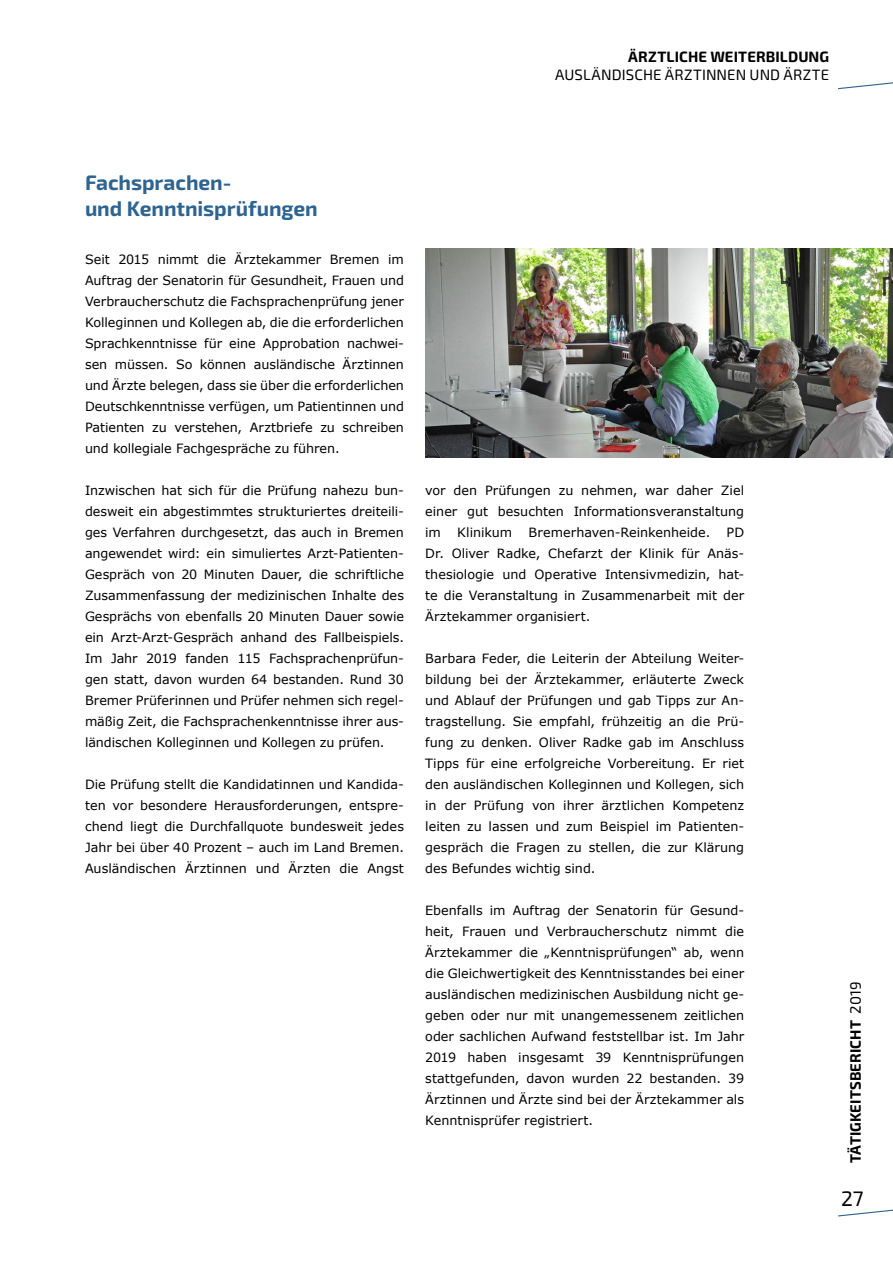
<style>
.page{position:relative;width:893px;height:1263px;background:#fff}
.page>*{position:absolute;margin:0;border:0;box-sizing:border-box;transform-origin:0 0}
.t1{font:700 21px/25.5px "Exo 2";color:#2d6492}
.t2{font:21px "Exo 2";color:#000}
.t3{font:700 15px "Exo 2";letter-spacing:.005em;color:#000}
.t4{font:15px "Exo 2";letter-spacing:.005em;color:#000}
.t5{font:12.75px/21px "Verdana";color:#000;text-align:justify}
.s1{font-weight:400}
</style>
<div class="page">
<svg style="left:838px;top:1209px;width:55px;height:8px"></svg>
<svg style="left:838px;top:82px;width:55px;height:8px"></svg>
<img style="left:425px;top:249px;width:468px;height:209px">
<p class="t3" style="left:628px;top:47px;width:202px">ÄRZTLICHE WEITERBILDUNG</p>
<p class="t4" style="left:555px;top:65px;width:275px">AUSLÄNDISCHE ÄRZTINNEN UND ÄRZTE</p>
<h1 class="t1" style="left:85px;top:170px;width:234px">Fachsprachen-<br>und Kenntnisprüfungen</h1>
<p class="t5" style="left:85px;top:249px;width:320px">Seit 2015 nimmt die Ärztekammer Bremen im Auftrag der Senatorin für Gesundheit, Frauen und Verbraucherschutz die Fachsprachenprüfung jener Kolleginnen und Kollegen ab, die die erforderlichen Sprachkenntnisse für eine Approbation nachwei&shy;sen müssen. So können ausländische Ärztinnen und Ärzte belegen, dass sie über die erforderlichen Deutschkenntnisse verfügen, um Patientinnen und Patienten zu verstehen, Arztbriefe zu schreiben und kollegiale Fachgespräche zu führen.</p>
<p class="t5" style="left:85px;top:480px;width:320px">Inzwischen hat sich für die Prüfung nahezu bun&shy;desweit ein abgestimmtes strukturiertes dreiteili&shy;ges Verfahren durchgesetzt, das auch in Bremen angewendet wird: ein simuliertes Arzt-Patienten-Gespräch von 20 Minuten Dauer, die schriftliche Zusammenfassung der medizinischen Inhalte des Gesprächs von ebenfalls 20 Minuten Dauer sowie ein Arzt-Arzt-Gespräch anhand des Fallbeispiels.<br>Im Jahr 2019 fanden 115 Fachsprachenprüfun&shy;gen statt, davon wurden 64 bestanden. Rund 30<br>Bremer Prüferinnen und Prüfer nehmen sich regel&shy;mäßig Zeit, die Fachsprachenkenntnisse ihrer aus&shy;ländischen Kolleginnen und Kollegen zu prüfen.</p>
<p class="t5" style="left:85px;top:774px;width:320px">Die Prüfung stellt die Kandidatinnen und Kandida&shy;ten vor besondere Herausforderungen, entspre&shy;chend liegt die Durchfallquote bundesweit jedes Jahr bei über 40 Prozent – auch im Land Bremen.<br>Ausländischen Ärztinnen und Ärzten die Angst</p>
<p class="t5" style="left:425px;top:480px;width:320px">vor den Prüfungen zu nehmen, war daher Ziel einer gut besuchten Informationsveranstaltung im</p>
<p class="t5" style="left:457px;top:522px;width:57px">Klinikum</p>
<p class="t5" style="left:529px;top:522px;width:183px">Bremerhaven-Reinkenheide.</p>
<p class="t5" style="left:425px;top:522px;width:320px;text-indent:301px">PD Dr. Oliver Radke, Chefarzt der Klinik für Anäs&shy;thesiologie und Operative Intensivmedizin, hat&shy;te die Veranstaltung in Zusammenarbeit mit der Ärztekammer organisiert.</p>
<p class="t5" style="left:425px;top:648px;width:320px">Barbara Feder, die Leiterin der Abteilung Weiter&shy;bildung bei der Ärztekammer, erläuterte Zweck und Ablauf der Prüfungen und gab Tipps zur An&shy;tragstellung. Sie empfahl, frühzeitig an die Prü&shy;fung zu denken. Oliver Radke gab im Anschluss Tipps für eine erfolgreiche Vorbereitung. Er riet den ausländischen Kolleginnen und Kollegen, sich in der Prüfung von ihrer ärztlichen Kompetenz leiten zu lassen und zum Beispiel im Patienten&shy;gespräch die Fragen zu stellen, die zur Klärung des Befundes wichtig sind.</p>
<p class="t5" style="left:425px;top:900px;width:320px">Ebenfalls im Auftrag der Senatorin für Gesund&shy;heit, Frauen und Verbraucherschutz nimmt die Ärztekammer die „Kenntnisprüfungen“ ab, wenn die Gleichwertigkeit des Kenntnisstandes bei einer ausländischen medizinischen Ausbildung nicht ge&shy;geben oder nur mit unangemessenem zeitlichen oder sachlichen Aufwand feststellbar ist. Im Jahr 2019 haben insgesamt 39 Kenntnisprüfungen stattgefunden, davon wurden 22 bestanden. 39<br>Ärztinnen und Ärzte sind bei der Ärztekammer als Kenntnisprüfer registriert.</p>
<p class="t3" style="left:847px;top:1163px;width:183px;rotate:-90deg">TÄTIGKEITSBERICHT <span class="s1">2019</span></p>
<h1 class="t2" style="left:841px;top:1186px;width:24px">27</h1>
</div>
